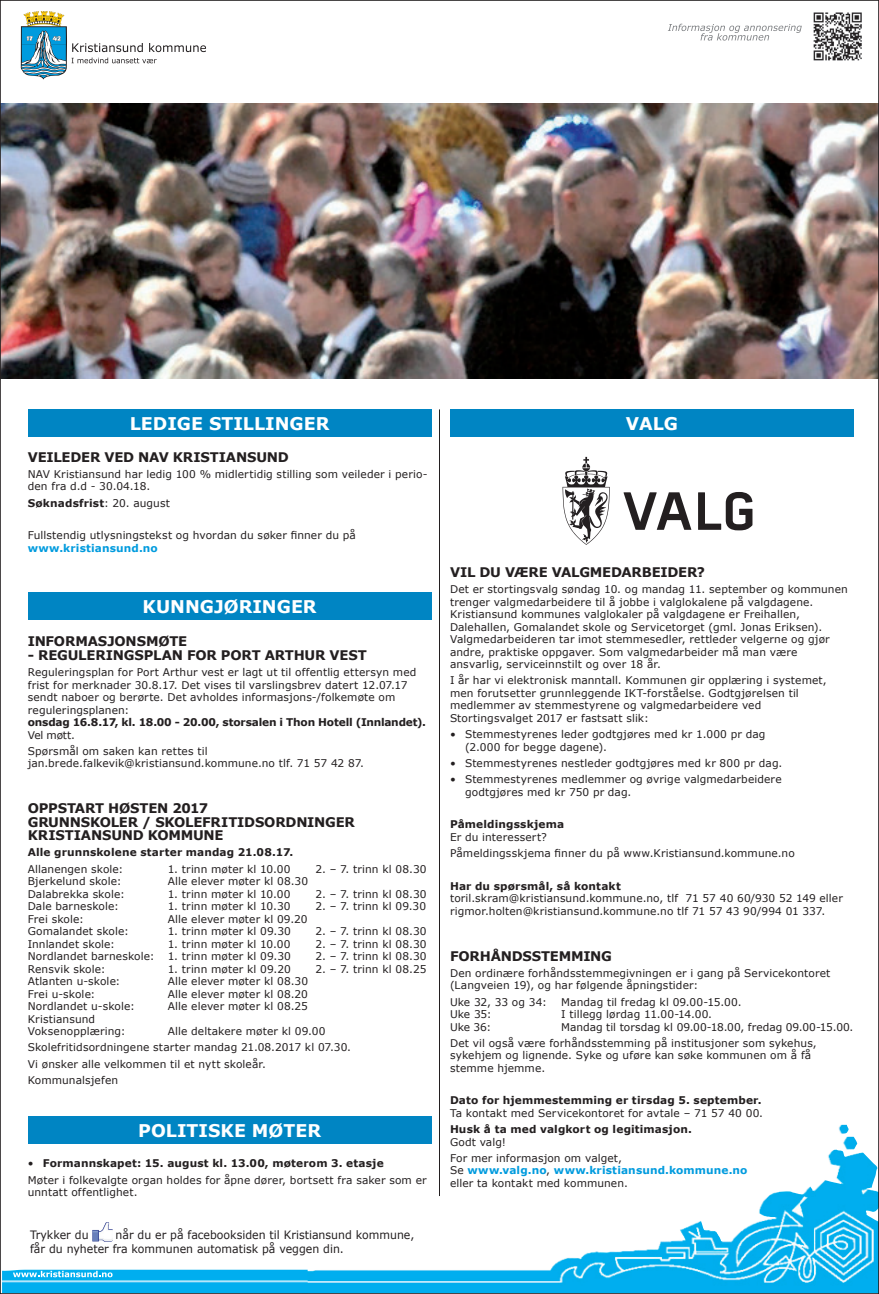
<style>
.page{position:relative;width:879px;height:1294px;background:#fff}
.page>*{position:absolute;margin:0;border:0;box-sizing:border-box;transform-origin:0 0}
.t1{font:700 17.5px "Verdana";color:#fff}
.t2{font:700 13.25px "Verdana";letter-spacing:-.015em;color:#231f20}
.t3{font:11.5px/13.9px "Verdana";color:#231f20;scale:.95 1}
.t4{font:10.62px/12.5px "Verdana";letter-spacing:.01em;color:#231f20}
.t5{font:700 10.62px "Verdana";letter-spacing:.005em;color:#231f20}
.t6{font:700 10.62px/12.5px "Verdana";letter-spacing:.01em;color:#009bde}
.t7{font:700 10.62px "Verdana";letter-spacing:-.02em;color:#231f20}
.s1{font-weight:400}
.s2{font-weight:700}
.s3{font-weight:400;color:#231f20}
</style>
<div class="page">
<img style="left:2px;top:104px;width:875px;height:275px">
<img style="left:302px;top:1124px;width:575px;height:167px">
<img style="left:2px;top:1269px;width:306px;height:22px">
<svg style="left:13px;top:1270px;width:100px;height:7px"></svg>
<svg style="left:102px;top:1222px;width:6px;height:8px"></svg>
<svg style="left:668px;top:24px;width:134px;height:17px"></svg>
<img style="left:813px;top:12px;width:49px;height:49px">
<svg style="left:21px;top:11px;width:185px;height:69px"></svg>
<svg style="left:562px;top:457px;width:48px;height:88px"></svg>
<svg style="left:623px;top:492px;width:68px;height:38px"></svg>
<svg style="left:698px;top:492px;width:54px;height:38px"></svg>
<div style="left:28px;top:409px;width:403px;height:28px;background:#0085c3"></div>
<div style="left:450px;top:409px;width:403px;height:28px;background:#0085c3"></div>
<div style="left:28px;top:1116px;width:403px;height:27px;background:#0085c3"></div>
<div style="left:28px;top:592px;width:403px;height:27px;background:#0085c3"></div>
<hr style="left:439px;top:409px;width:1px;height:786px;background:#231f20">
<h1 class="t1" style="left:130px;top:411px;width:201px">Ledige stilling er</h1>
<h1 class="t1" style="left:626px;top:411px;width:54px">VALG</h1>
<p class="t2" style="left:28px;top:447px;width:263px">Veileder ved NAV Kristian sun d</p>
<p class="t4" style="left:28px;top:467px;width:401px">NAV Kristiansund har ledig 100 % midlertidig stilling som veileder i perio&shy;den fra d.d - 30.04.18.</p>
<p class="t5" style="left:28px;top:495px;width:144px">Søknadsfrist<span class="s1">: 20. august</span></p>
<p class="t4" style="left:28px;top:529px;width:330px">Fullstendig utlysningstekst og hvordan du søker finner du på</p>
<p class="t6" style="left:28px;top:541px;width:132px">www.kristiansund.no</p>
<h1 class="t1" style="left:143px;top:594px;width:42px">Kunngjø</h1>
<h1 class="t1" style="left:239px;top:594px;width:79px">ringer</h1>
<p class="t2" style="left:28px;top:632px;width:151px">INFORMASJONSMØTE</p>
<p class="t2" style="left:28px;top:645px;width:50px">- REGULERI</p>
<p class="t2" style="left:113px;top:645px;width:237px">NGSPLAN FOR PORT ARTHUR VEST</p>
<p class="t4" style="left:28px;top:665px;width:390px">Reguleringsplan for Port Arthur vest er lagt ut til offentlig ettersyn med frist for merknader 30.8.17. Det vises til varslingsbrev datert 12.07.17 sendt naboer og berørte. Det avholdes informasjons-/folkemøte om reguleringsplanen:</p>
<p class="t7" style="left:28px;top:714px;width:400px">onsdag 16.8.17, kl. 18.00 - 20.00, storsalen i Thon Hotell (Innlandet).</p>
<p class="t4" style="left:28px;top:726px;width:181px;line-height:16.2px">Vel møtt.<br>Spørsmål om saken kan rettes til</p>
<p class="t4" style="left:28px;top:757px;width:338px">jan.brede.falkevik@kristiansund.kommune.no tlf. 71 57 42 87.</p>
<p class="t2" style="left:28px;top:799px;width:112px">OPPSTART HØSTE</p>
<p class="t2" style="left:157px;top:799px;width:53px">N 2017</p>
<p class="t2" style="left:28px;top:812px;width:93px">GRUNNSKOLER</p>
<p class="t2" style="left:142px;top:812px;width:79px">/ SKOLEFRITIDS</p>
<p class="t2" style="left:264px;top:812px;width:82px">ORDNINGER</p>
<p class="t2" style="left:28px;top:825px;width:20px">KRISTI</p>
<p class="t2" style="left:81px;top:825px;width:142px">ANSUND KOMMUNE</p>
<p class="t5" style="left:28px;top:845px;width:267px">Alle grunnskolene starter mandag 21.08.17.</p>
<p class="t4" style="left:28px;top:862px;width:97px">Allanengen skole:</p>
<p class="t4" style="left:168px;top:862px;width:124px">1. trinn møter kl 10.00</p>
<p class="t4" style="left:315px;top:862px;width:113px">2. – 7. trinn kl 08.30</p>
<p class="t4" style="left:28px;top:874px;width:95px">Bjerkelund skole:</p>
<p class="t4" style="left:168px;top:874px;width:142px">Alle elever møter kl 08.30</p>
<p class="t4" style="left:28px;top:887px;width:99px">Dalabrekka skole:</p>
<p class="t4" style="left:168px;top:887px;width:124px">1. trinn møter kl 10.00</p>
<p class="t4" style="left:315px;top:887px;width:113px">2. – 7. trinn kl 08.30</p>
<p class="t4" style="left:28px;top:899px;width:93px">Dale barneskole:</p>
<p class="t4" style="left:168px;top:899px;width:124px">1. trinn møter kl 10.30</p>
<p class="t4" style="left:315px;top:899px;width:112px">2. – 7. trinn kl 09.30</p>
<p class="t4" style="left:28px;top:912px;width:58px">Frei skole:</p>
<p class="t4" style="left:168px;top:912px;width:141px">Alle elever møter kl 09.20</p>
<p class="t4" style="left:28px;top:924px;width:103px">Gomalandet skole:</p>
<p class="t4" style="left:168px;top:924px;width:125px">1. trinn møter kl 09.30</p>
<p class="t4" style="left:315px;top:924px;width:113px">2. – 7. trinn kl 08.30</p>
<p class="t4" style="left:28px;top:937px;width:89px">Innlandet skole:</p>
<p class="t4" style="left:168px;top:937px;width:124px">1. trinn møter kl 10.00</p>
<p class="t4" style="left:315px;top:937px;width:113px">2. – 7. trinn kl 08.30</p>
<p class="t4" style="left:28px;top:949px;width:265px">Nordlandet barneskole: 1. trinn møter kl 09.30</p>
<p class="t4" style="left:315px;top:949px;width:113px">2. – 7. trinn kl 08.30</p>
<p class="t4" style="left:28px;top:962px;width:79px">Rensvik skole:</p>
<p class="t4" style="left:168px;top:962px;width:124px">1. trinn møter kl 09.20</p>
<p class="t4" style="left:315px;top:962px;width:113px">2. – 7. trinn kl 08.25</p>
<p class="t4" style="left:28px;top:974px;width:94px">Atlanten u-skole:</p>
<p class="t4" style="left:168px;top:974px;width:142px">Alle elever møter kl 08.30</p>
<p class="t4" style="left:28px;top:987px;width:69px">Frei u-skole:</p>
<p class="t4" style="left:168px;top:987px;width:142px">Alle elever møter kl 08.20</p>
<p class="t4" style="left:28px;top:999px;width:109px">Nordlandet u-skole:</p>
<p class="t4" style="left:168px;top:999px;width:142px">Alle elever møter kl 08.25</p>
<p class="t4" style="left:28px;top:1012px;width:99px">Kristiansund<br>Voksenopplæring:</p>
<p class="t4" style="left:28px;top:1023px;width:325px;line-height:16.2px;text-indent:140px">Alle deltakere møter kl 09.00<br>Skolefritidsordningene starter mandag 21.08.2017 kl 07.30.<br>Vi ønsker alle velkommen til et nytt skoleår.<br>Kommunalsjefen</p>
<h1 class="t1" style="left:138px;top:1118px;width:184px">Po litiske møter</h1>
<p class="t4" style="left:28px;top:1155px;width:400px;line-height:16.2px">• <span class="s2">Formannskapet: 15. august kl. 13.00, møterom 3. etasje<br></span>Møter i folkevalgte organ holdes for åpne dører, bortsett fra saker som er</p>
<p class="t4" style="left:28px;top:1185px;width:111px">unntatt offentlighet.</p>
<p class="t3" style="left:30px;top:1227px;width:406px;text-indent:85px">når du er på facebooksiden til Kristiansund kommune, får du nyheter fra kommunen automatisk på veggen din.</p>
<p class="t3" style="left:30px;top:1227px;width:63px">Trykker du</p>
<p class="t2" style="left:450px;top:562px;width:212px">VIL DU VÆRE VALGMEDARBEIDER</p>
<p class="t2" style="left:697px;top:562px;width:10px">?</p>
<p class="t4" style="left:450px;top:583px;width:399px">Det er stortingsvalg søndag 10. og mandag 11. september og kommunen trenger valgmedarbeidere til å jobbe i valglokalene på valgdagene.<br>Kristiansund kommunes valglokaler på valgdagene er Freihallen, Dalehallen, Gomalandet skole og Servicetorget (gml. Jonas Eriksen).<br>Valgmedarbeideren tar imot stemmesedler, rettleder velgerne og gjør andre, praktiske oppgaver. Som valgmedarbeider må man være ansvarlig, serviceinnstilt og over 18 år.</p>
<p class="t4" style="left:450px;top:674px;width:378px">I år har vi elektronisk manntall. Kommunen gir opplæring i systemet, men forutsetter grunnleggende IKT-forståelse. Godtgjørelsen til medlemmer av stemmestyrene og valgmedarbeidere ved Stortingsvalget 2017 er fastsatt slik:</p>
<p class="t4" style="left:465px;top:728px;width:302px;text-indent:-15px">• Stemmestyrenes leder godtgjøres med kr 1.000 pr dag (2.000 for begge dagene).</p>
<p class="t4" style="left:450px;top:756px;width:334px">• Stemmestyrenes nestleder godtgjøres med kr 800 pr dag.</p>
<p class="t4" style="left:465px;top:773px;width:318px;text-indent:-15px">• Stemmestyrenes medlemmer og øvrige valgmedarbeidere godtgjøres med kr 750 pr dag.</p>
<p class="t5" style="left:450px;top:816px;width:116px">Påmeldingsskjema</p>
<p class="t4" style="left:450px;top:828px;width:346px;line-height:16.2px">Er du interessert?<br>Påmeldingsskjema finner du på www.Kristiansund.kommune.no</p>
<p class="t5" style="left:450px;top:878px;width:172px">Har du spørsmål, så kontakt</p>
<p class="t4" style="left:450px;top:891px;width:394px">toril.skram@kristiansund.kommune.no, tlf 71 57 40 60/930 52 149 eller rigmor.holten@kristiansund.kommune.no tlf 71 57 43 90/994 01 337.</p>
<p class="t2" style="left:450px;top:946px;width:72px">FORHÅNDSSTE</p>
<p class="t2" style="left:559px;top:946px;width:55px">MMING</p>
<p class="t4" style="left:450px;top:966px;width:382px">Den ordinære forhåndsstemmegivningen er i gang på Servicekontoret (Langveien 19), og har følgende åpningstider:</p>
<p class="t4" style="left:450px;top:995px;width:98px">Uke 32, 33 og 34:</p>
<p class="t4" style="left:561px;top:995px;width:182px">Mandag til fredag kl 09.00-15.00.</p>
<p class="t4" style="left:450px;top:1007px;width:43px">Uke 35:</p>
<p class="t4" style="left:561px;top:1007px;width:152px">I tillegg lørdag 11.00-14.00.</p>
<p class="t4" style="left:450px;top:1020px;width:43px">Uke 36:</p>
<p class="t4" style="left:450px;top:1018px;width:405px;line-height:16.2px;text-indent:111px">Mandag til torsdag kl 09.00-18.00, fredag 09.00-15.00.<br>Det vil også være forhåndsstemming på institusjoner som sykehus,</p>
<p class="t4" style="left:450px;top:1049px;width:363px">sykehjem og lignende. Syke og uføre kan søke kommunen om å få stemme hjemme.</p>
<p class="t5" style="left:450px;top:1092px;width:313px">Dato for hjemmestemming er tirsdag 5. september.</p>
<p class="t4" style="left:450px;top:1106px;width:314px">Ta kontakt med Servicekontoret for avtale – 71 57 40 00.</p>
<p class="t5" style="left:450px;top:1121px;width:243px">Husk å ta med valgkort og legitimasjon.</p>
<p class="t4" style="left:450px;top:1133px;width:173px;line-height:16.2px">Godt valg!<br>For mer informasjon om valget,</p>
<p class="t6" style="left:450px;top:1164px;width:299px"><span class="s3">Se</span> www.valg.no<span class="s3">,</span> www.kristiansund.kommune.no <span class="s3">eller ta kontakt med kommunen.</span></p>
</div>
